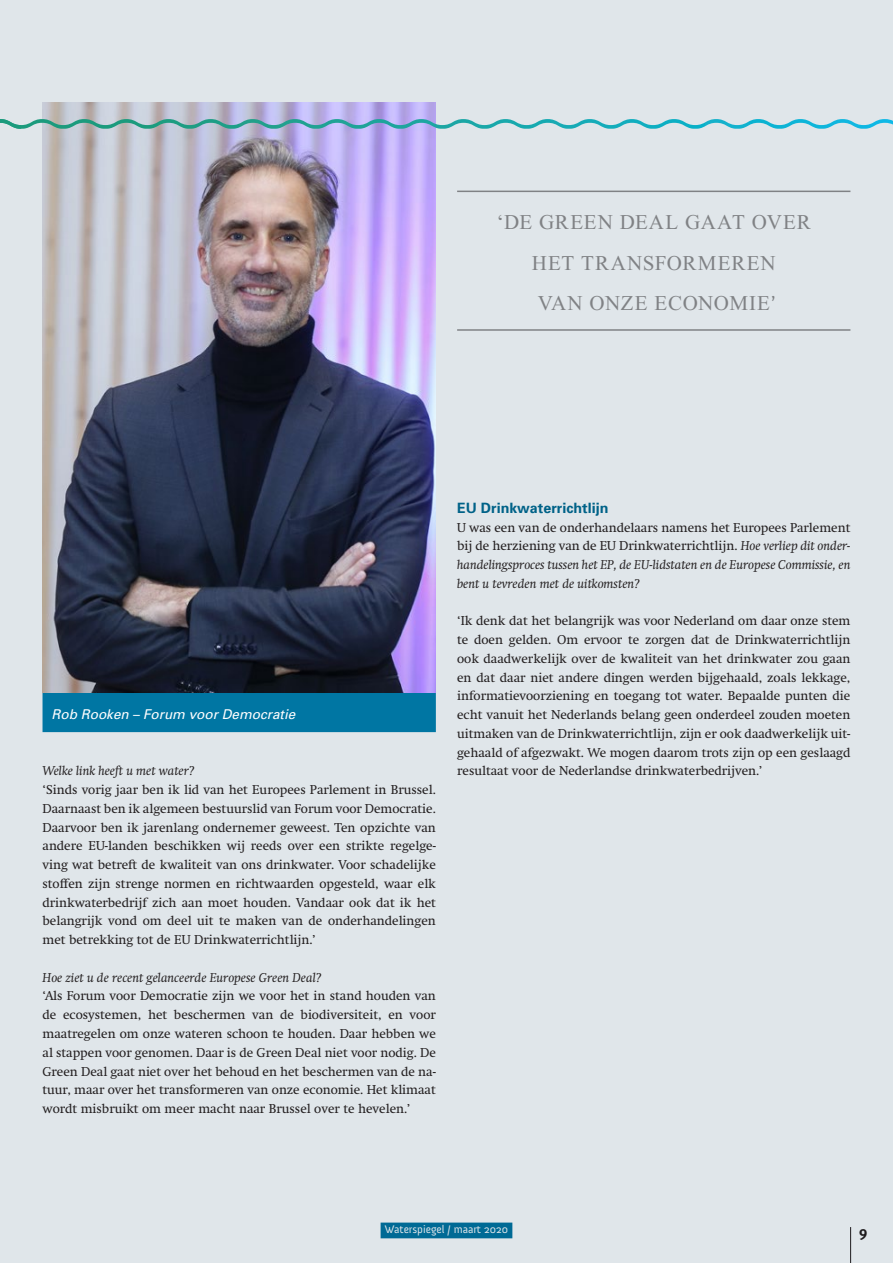
<style>
.page{position:relative;width:893px;height:1263px;background:#e0e6ea}
.page>*{position:absolute;margin:0;border:0;box-sizing:border-box;transform-origin:0 0}
.t1{font:21px/40.5px "Times New Roman";letter-spacing:.03em;color:#808285;text-align:center}
.t2{font:700 15px "Meta Plus";color:#231f20}
.t3{font:700 14.25px "Univers";color:#006288}
.t4{font:italic 13.5px "Univers";color:#fff}
.t5{font:12.75px/18.8px "Swift";color:#231f20;text-align:justify}
.t6{font:italic 12.75px/18.8px "Swift";color:#231f20;text-align:justify}
.t7{font:11.25px "Anivers";color:#fff}
.s1{font-family:"AD Scala Sans Romein"}
.s2{font-style:normal}
</style>
<div class="page">
<div style="left:43px;top:677px;width:393px;height:55px;background:#0076a3"></div>
<img style="left:43px;top:103px;width:393px;height:590px">
<img style="left:0;top:119px;width:893px;height:10px">
<hr style="left:457px;top:191px;width:393px;height:1px;background:#808285">
<hr style="left:457px;top:329px;width:393px;height:2px;background:#808285">
<h1 class="t1" style="left:497px;top:202px;width:315px">‘DE GREEN DEAL GAAT OVER<br>HET TRANSFORMEREN<br>VAN ONZE ECONOMIE<span class="s1">’</span></h1>
<p class="t4" style="left:52px;top:706px;width:245px">Rob Rooken – Forum voor Democratie</p>
<p class="t6" style="left:43px;top:762px;width:154px">Welke link heeft u met water?</p>
<p class="t5" style="left:43px;top:780px;width:395px">‘Sinds vorig jaar ben ik lid van het Europees Parlement in Brussel.<br>Daarnaast ben ik algemeen bestuurslid van Forum voor Democratie.<br>Daarvoor ben ik jarenlang ondernemer geweest. Ten opzichte van andere EU-landen beschikken wij reeds over een strikte regelge&shy;ving wat betreft de kwaliteit van ons drinkwater. Voor schadelijke stoffen zijn strenge normen en richtwaarden opgesteld, waar elk drinkwaterbedrijf zich aan moet houden. Vandaar ook dat ik het belangrijk vond om deel uit te maken van de onderhandelingen met betrekking tot de EU Drinkwaterrichtlijn.’</p>
<p class="t6" style="left:43px;top:968px;width:281px">Hoe ziet u de recent gelanceerde Europese Green Deal?</p>
<p class="t5" style="left:43px;top:987px;width:395px">‘Als Forum voor Democratie zijn we voor het in stand houden van de ecosystemen, het beschermen van de biodiversiteit, en voor maatregelen om onze wateren schoon te houden. Daar hebben we al stappen voor genomen. Daar is de Green Deal niet voor nodig. De Green Deal gaat niet over het behoud en het beschermen van de na&shy;tuur, maar over het transformeren van onze economie. Het klimaat wordt misbruikt om meer macht naar Brussel over te hevelen.’</p>
<p class="t3" style="left:457px;top:499px;width:153px">EU Drinkwaterrichtlijn</p>
<p class="t6" style="left:457px;top:518px;width:395px"><span class="s2">U was een van de onderhandelaars namens het Europees Parlement bij de herziening van de EU Drinkwaterrichtlijn.</span> Hoe verliep dit onder&shy;handelingsproces tussen het EP, de EU-lidstaten en de Europese Commissie, en bent u tevreden met de uitkomsten?</p>
<p class="t5" style="left:457px;top:612px;width:395px">‘Ik denk dat het belangrijk was voor Nederland om daar onze stem te doen gelden. Om ervoor te zorgen dat de Drinkwaterrichtlijn ook daadwerkelijk over de kwaliteit van het drinkwater zou gaan en dat daar niet andere dingen werden bijgehaald, zoals lekkage, informatievoorziening en toegang tot water. Bepaalde punten die echt vanuit het Nederlands belang geen onderdeel zouden moeten uitmaken van de Drinkwaterrichtlijn, zijn er ook daadwerkelijk uit&shy;gehaald of afgezwakt. We mogen daarom trots zijn op een geslaagd resultaat voor de Nederlandse drinkwaterbedrijven.’</p>
<p class="t7" style="left:385px;top:1223px;width:125px">Waterspiegel / maart 2020</p>
<p class="t2" style="left:859px;top:1223px;width:10px">9</p>
</div>
